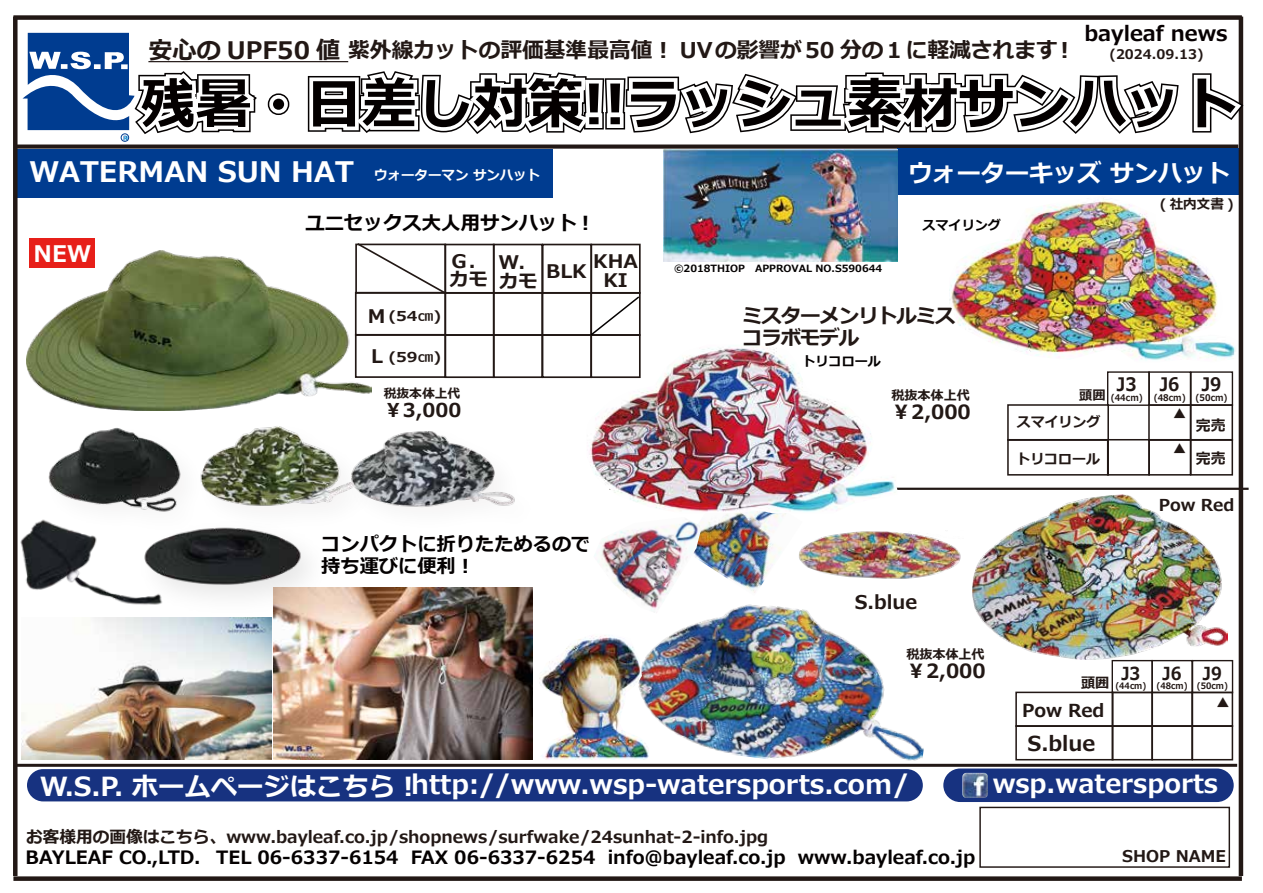
<style>
.page{position:relative;width:1263px;height:893px;background:#fff}
.page>*{position:absolute;margin:0;border:0;box-sizing:border-box;transform-origin:0 0}
.t1{font:700 55.35px "Meiryo";color:#040000}
.t2{font:700 28.35px "Meiryo";color:#fff}
.t3{font:700 26.25px "Meiryo";color:#fff}
.t4{font:700 25.65px "Meiryo";color:#fff}
.t5{font:700 24.15px "Meiryo";color:#fff}
.t6{font:700 22.8px "Meiryo";color:#fff}
.t7{font:700 21.75px "Meiryo";color:#221815}
.t8{font:700 20.7px "Meiryo";color:#070002}
.t9{font:700 20.55px "Meiryo";color:#221815}
.t10{font:700 19.95px/22.2px "Meiryo";letter-spacing:-.06em;color:#221815}
.t11{font:700 19.65px "Meiryo";color:#221815}
.t12{font:700 19.35px "Meiryo";color:#040000}
.t13{font:700 19.2px/22px "Meiryo";color:#040000}
.t14{font:700 19.2px "Meiryo";color:#221815}
.t15{font:700 18.9px "Meiryo";color:#221815}
.t16{font:700 18.75px/18.8px "Meiryo";color:#221815;scale:1.04 1}
.t17{font:700 18.6px "Meiryo";color:#221815;scale:.89 1}
.t18{font:700 18.3px "Meiryo";color:#040000}
.t19{font:700 18px "Meiryo";color:#221815}
.t20{font:700 18px "Meiryo";color:#221815;scale:.89 1}
.t21{font:700 16.65px "Meiryo";color:#221815}
.t22{font:700 16.5px "Meiryo";color:#221815}
.t23{font:700 16.2px "Meiryo";color:#221815}
.t24{font:700 15px/32.2px "Meiryo";color:#221815}
.t25{font:700 14.1px "Meiryo";color:#221815}
.t26{font:700 13.95px "Meiryo";color:#221815}
.t27{font:700 13.65px "Meiryo";color:#221815;scale:1.16 1}
.t28{font:700 13.5px "Meiryo";color:#fff}
.t29{font:700 13.5px "Meiryo";color:#221815}
.t30{font:700 13.2px "Meiryo";color:#221714}
.t31{font:700 13.2px "Meiryo";color:#221815}
.t32{font:700 13.05px "Meiryo";color:#040000}
.t33{font:700 13.05px "Meiryo";color:#221815}
.t34{font:700 12.75px "Meiryo";color:#221815}
.t35{font:700 9.9px "Meiryo";color:#040000}
.t36{font:700 9.15px "Meiryo";color:#221815;scale:.89 1}
.t37{font:700 8.85px "Meiryo";color:#221815;scale:.89 1}
.t38{font:6.75px "MS P Gothic";color:#00a0e9}
.s1{font-size:24.15px}
.s2{font-size:18.45px}
</style>
<div class="page">
<div style="left:29px;top:239px;width:66px;height:29px;background:#e71f19"></div>
<hr style="left:610px;top:488px;width:638px;height:2px;background:#221815">
<img style="left:949px;top:196px;width:290px;height:166px">
<img style="left:702px;top:513px;width:84px;height:78px">
<hr style="left:17px;top:764px;width:1220px;height:3px;background:#221815">
<div style="left:16px;top:149px;width:537px;height:48px;background:#003c90"></div>
<div style="left:121px;top:134px;width:8px;height:8px;border:1px solid #003c90;border-radius:50%"></div>
<svg style="left:18px;top:145px;width:1220px;height:4px;background:#2d292c"></svg>
<div style="left:979px;top:807px;width:251px;height:61px;border:1px solid #221815"></div>
<div style="left:27px;top:769px;width:896px;height:32px;background:#173280;border-radius:16px"></div>
<div style="left:943px;top:768px;width:291px;height:34px;background:#173280;border-radius:17px"></div>
<img style="left:962px;top:773px;width:26px;height:25px">
<div style="left:493px;top:292px;width:50px;height:44px;border:2px solid #221815"></div>
<div style="left:493px;top:334px;width:50px;height:44px;border:2px solid #221815"></div>
<div style="left:542px;top:292px;width:50px;height:44px;border:2px solid #221815"></div>
<div style="left:542px;top:334px;width:50px;height:44px;border:2px solid #221815"></div>
<div style="left:355px;top:334px;width:91px;height:44px;border:2px solid #221815"></div>
<svg style="left:355px;top:243px;width:93px;height:51px"></svg>
<div style="left:542px;top:244px;width:50px;height:50px;border:2px solid #221815"></div>
<div style="left:590px;top:244px;width:51px;height:50px;border:2px solid #221815"></div>
<div style="left:444px;top:244px;width:51px;height:50px;border:2px solid #221815"></div>
<div style="left:444px;top:292px;width:51px;height:44px;border:2px solid #221815"></div>
<div style="left:444px;top:334px;width:51px;height:44px;border:2px solid #221815"></div>
<img style="left:389px;top:431px;width:126px;height:77px">
<img style="left:48px;top:428px;width:133px;height:79px">
<img style="left:362px;top:439px;width:27px;height:66px">
<img style="left:200px;top:426px;width:162px;height:80px">
<div style="left:897px;top:149px;width:342px;height:46px;background:#003c90"></div>
<img style="left:274px;top:587px;width:258px;height:172px">
<img style="left:124px;top:507px;width:218px;height:119px">
<img style="left:172px;top:524px;width:134px;height:64px">
<img style="left:20px;top:514px;width:152px;height:98px">
<img style="left:22px;top:618px;width:249px;height:141px">
<div style="left:13px;top:15px;width:1229px;height:5px;background:#221815"></div>
<div style="left:13px;top:876px;width:1229px;height:5px;background:#221815"></div>
<hr style="left:1239px;top:17px;width:4px;height:859px;background:#221815">
<div style="left:13px;top:17px;width:5px;height:859px;background:#221815"></div>
<img style="left:973px;top:495px;width:254px;height:165px">
<img style="left:631px;top:591px;width:307px;height:186px">
<img style="left:586px;top:343px;width:313px;height:170px">
<img style="left:594px;top:521px;width:108px;height:93px">
<img style="left:799px;top:531px;width:162px;height:48px">
<div style="left:1148px;top:371px;width:43px;height:35px;border:1px solid #221815"></div>
<div style="left:1148px;top:404px;width:43px;height:37px;border:2px solid #221815"></div>
<div style="left:1190px;top:404px;width:43px;height:37px;border:2px solid #221815"></div>
<div style="left:1190px;top:371px;width:43px;height:35px;border:1px solid #221815"></div>
<div style="left:1107px;top:371px;width:43px;height:35px;border:1px solid #221815"></div>
<div style="left:1007px;top:404px;width:102px;height:37px;border:2px solid #221815"></div>
<div style="left:1148px;top:439px;width:43px;height:37px;border:2px solid #221815"></div>
<div style="left:1190px;top:439px;width:43px;height:37px;border:2px solid #221815"></div>
<div style="left:1107px;top:439px;width:43px;height:37px;border:2px solid #221815"></div>
<div style="left:1007px;top:439px;width:102px;height:37px;border:2px solid #221815"></div>
<div style="left:1151px;top:660px;width:42px;height:33px;border:1px solid #221815"></div>
<div style="left:1151px;top:692px;width:42px;height:35px;border:2px solid #221815"></div>
<div style="left:1192px;top:692px;width:41px;height:35px;border:2px solid #221815"></div>
<div style="left:1192px;top:660px;width:41px;height:33px;border:1px solid #221815"></div>
<div style="left:1111px;top:660px;width:42px;height:33px;border:1px solid #221815"></div>
<div style="left:1111px;top:692px;width:42px;height:35px;border:2px solid #221815"></div>
<div style="left:1015px;top:692px;width:98px;height:35px;border:2px solid #221815"></div>
<div style="left:1151px;top:725px;width:42px;height:35px;border:2px solid #221815"></div>
<div style="left:1192px;top:725px;width:41px;height:35px;border:2px solid #221815"></div>
<div style="left:1111px;top:725px;width:42px;height:35px;border:2px solid #221815"></div>
<div style="left:1015px;top:725px;width:98px;height:35px;border:2px solid #221815"></div>
<img style="left:539px;top:634px;width:110px;height:126px">
<img style="left:663px;top:149px;width:234px;height:113px">
<svg style="left:23px;top:33px;width:1221px;height:108px"></svg>
<img style="left:27px;top:250px;width:344px;height:160px">
<svg style="left:589px;top:295px;width:52px;height:42px"></svg>
<p class="t7" style="left:148px;top:35px;width:929px"><span class="s1">安心の UPF50 値</span> 紫外線カットの評価基準最高値︕ UVの影響が50 分の1 に軽減されます︕</p>
<p class="t8" style="left:1084px;top:19px;width:145px">bayleaf news</p>
<p class="t30" style="left:1109px;top:45px;width:96px">(2024.09.13)</p>
<p class="t38" style="left:124px;top:136px;width:6px">R</p>
<h1 class="t1" style="left:141px;top:65px;width:1099px">残暑・日差し対策!!ラッシュ素材サンハット</h1>
<h2 class="t2" style="left:29px;top:152px;width:326px">WATERMAN SUN HAT</h2>
<p class="t28" style="left:374px;top:165px;width:168px">ウォーターマン サンハット</p>
<h3 class="t5" style="left:908px;top:156px;width:323px">ウォーターキッズ サンハット</h3>
<p class="t6" style="left:34px;top:237px;width:59px">NEW</p>
<p class="t12" style="left:305px;top:209px;width:285px">ユニセックス大人用サンハット !</p>
<p class="t16" style="left:368px;top:297px;width:18px;line-height:40.5px">M<br>L</p>
<p class="t27" style="left:388px;top:306px;width:47px">(54㎝)</p>
<p class="t27" style="left:388px;top:347px;width:47px">(59㎝)</p>
<p class="t16" style="left:449px;top:252px;width:39px">Ｇ.カモ</p>
<p class="t34" style="left:384px;top:384px;width:78px">税抜本体上代</p>
<p class="t14" style="left:384px;top:397px;width:79px">￥3,000</p>
<p class="t16" style="left:499px;top:254px;width:39px">Ｗ.カモ</p>
<p class="t16" style="left:546px;top:263px;width:40px">BLK</p>
<p class="t16" style="left:593px;top:253px;width:44px;text-align:center">KHA<br>KI</p>
<p class="t13" style="left:321px;top:533px;width:271px">コンパクトに折りたためるので持ち運びに便利︕</p>
<p class="t35" style="left:674px;top:262px;width:210px">©2018THIOP　APPROVAL NO.S590644</p>
<p class="t32" style="left:922px;top:216px;width:80px">スマイリング</p>
<p class="t10" style="left:742px;top:305px;width:215px">ミスターメンリトルミスコラボモデル</p>
<p class="t32" style="left:802px;top:352px;width:80px">トリコロール</p>
<p class="t33" style="left:891px;top:386px;width:80px">税抜本体上代</p>
<p class="t11" style="left:891px;top:398px;width:81px">￥2,000</p>
<p class="t29" style="left:1160px;top:194px;width:76px">( 社内文書 )</p>
<p class="t17" style="left:1117px;top:371px;width:24px">J3</p>
<p class="t36" style="left:1111px;top:392px;width:38px">(44cm)</p>
<p class="t31" style="left:1079px;top:386px;width:28px">頭囲</p>
<p class="t26" style="left:1017px;top:412px;width:85px">スマイリング</p>
<p class="t26" style="left:1016px;top:449px;width:85px">トリコロール</p>
<p class="t17" style="left:1160px;top:371px;width:24px">J6</p>
<p class="t36" style="left:1154px;top:392px;width:38px">(48cm)</p>
<p class="t24" style="left:1172px;top:398px;width:16px">▲</p>
<p class="t24" style="left:1172px;top:433px;width:16px">▲</p>
<p class="t17" style="left:1202px;top:371px;width:24px">J9</p>
<p class="t36" style="left:1195px;top:392px;width:38px">(50cm)</p>
<p class="t24" style="left:1196px;top:410px;width:31px">完売完売</p>
<p class="t22" style="left:1159px;top:493px;width:77px">Pow Red</p>
<p class="t15" style="left:855px;top:588px;width:64px">S.blue</p>
<p class="t33" style="left:906px;top:645px;width:80px">税抜本体上代</p>
<p class="t11" style="left:906px;top:657px;width:81px">￥2,000</p>
<p class="t20" style="left:1121px;top:660px;width:23px">J3</p>
<p class="t37" style="left:1115px;top:680px;width:36px">(44cm)</p>
<p class="t25" style="left:1081px;top:673px;width:30px">頭囲</p>
<p class="t19" style="left:1022px;top:697px;width:84px">Pow Red</p>
<p class="t9" style="left:1027px;top:729px;width:69px">S.blue</p>
<p class="t20" style="left:1162px;top:660px;width:23px">J6</p>
<p class="t37" style="left:1157px;top:680px;width:36px">(48cm)</p>
<p class="t20" style="left:1203px;top:660px;width:23px">J9</p>
<p class="t37" style="left:1197px;top:680px;width:36px">(50cm)</p>
<p class="t24" style="left:1215px;top:688px;width:16px">▲</p>
<h3 class="t3" style="left:40px;top:766px;width:870px">W.S.P. ホームページはこちら︕http://www.wsp-watersports.com/</h3>
<h3 class="t4" style="left:993px;top:765px;width:227px">wsp.watersports</h3>
<p class="t21" style="left:26px;top:825px;width:744px">お客様用の画像はこちら、www.bayleaf.co.jp/shopnews/surfwake/24sunhat-2-info.jpg</p>
<p class="t18" style="left:26px;top:844px;width:951px"><span class="s2">BAYLEAF CO.,LTD.</span> TEL 06-6337-6154 FAX 06-6337-6254 info@bayleaf.co.jp www.bayleaf.co.jp</p>
<p class="t23" style="left:1122px;top:845px;width:105px">SHOP NAME</p>
</div>
